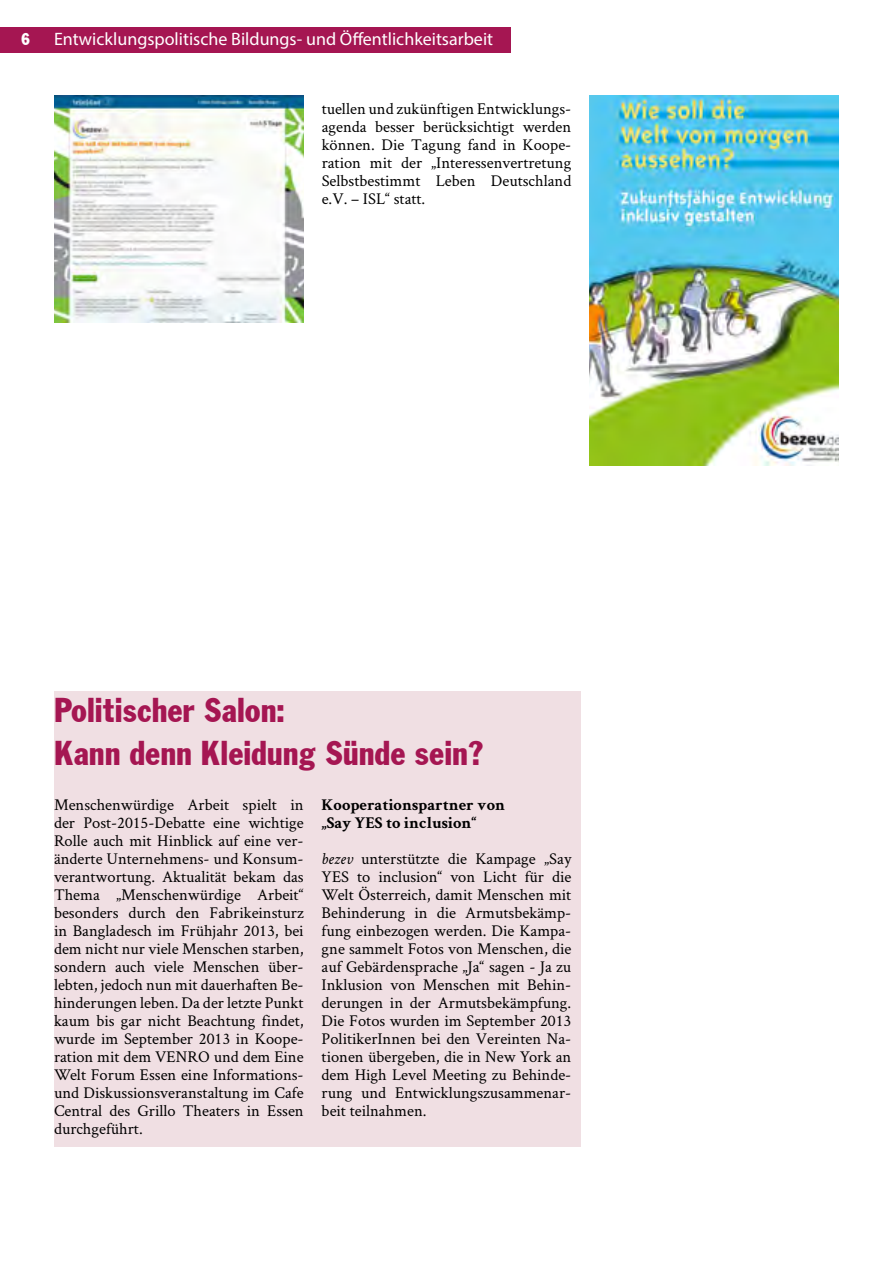
<style>
.page{position:relative;width:893px;height:1263px;background:#fff}
.page>*{position:absolute;margin:0;border:0;box-sizing:border-box;transform-origin:0 0}
.t1{font:36px/43.2px "Franklin Cond Gothic";color:#a51652}
.t2{font:18px "Myriad Pro";color:#fff}
.t3{font:18px "Franklin Cond Gothic";color:#fff}
.Jb_Normal{font:16.5px/18px "Crimson Text";color:#000;text-align:justify}
.Jb_Zwiswchenüberschr{font:700 16.5px/18px "Crimson Text";color:#000}
.s1{font-style:italic}
</style>
<div class="page">
<div style="left:0;top:27px;width:511px;height:25px;background:#a51652"></div>
<div style="left:54px;top:692px;width:526px;height:455px;background:#f0dfe3"></div>
<img style="left:54px;top:96px;width:250px;height:226px">
<img style="left:589px;top:96px;width:250px;height:370px">
<p class="t3" style="left:21px;top:29px;width:10px">6</p>
<p class="t2" style="left:54px;top:28px;width:441px">Entwicklungspolitische Bildungs- und Öffentlichkeitsarbeit</p>
<p class="Jb_Normal" style="left:322px;top:99px;width:251px">tuellen und zukünftigen Entwicklungs&shy;agenda besser berücksichtigt werden können. Die Tagung fand in Koope&shy;ration mit der „Interessenvertretung Selbstbestimmt Leben Deutschland e.V. – ISL“ statt.</p>
<h1 class="t1" style="left:54px;top:688px;width:431px">Politischer Salon:<br>Kann denn Kleidung Sünde sein?</h1>
<p class="Jb_Normal" style="left:54px;top:795px;width:251px">Menschenwürdige Arbeit spielt in der Post-2015-Debatte eine wichtige Rolle auch mit Hinblick auf eine ver&shy;änderte Unternehmens- und Konsum&shy;verantwortung. Aktualität bekam das Thema „Menschenwürdige Arbeit“ besonders durch den Fabrikeinsturz in Bangladesch im Frühjahr 2013, bei dem nicht nur viele Menschen starben, sondern auch viele Menschen über&shy;lebten, jedoch nun mit dauerhaften Be&shy;hinderungen leben. Da der letzte Punkt kaum bis gar nicht Beachtung findet, wurde im September 2013 in Koope&shy;ration mit dem VENRO und dem Eine Welt Forum Essen eine Informations&shy;und Diskussionsveranstaltung im Cafe Central des Grillo Theaters in Essen durchgeführt.</p>
<h2 class="Jb_Zwiswchenüberschr" style="left:322px;top:795px;width:185px">Kooperationspartner von „Say YES to inclusion“</h2>
<p class="Jb_Normal" style="left:322px;top:849px;width:251px"><span class="s1">bezev</span> unterstützte die Kampage „Say YES to inclusion“ von Licht für die Welt Österreich, damit Menschen mit Behinderung in die Armutsbekämp&shy;fung einbezogen werden. Die Kampa&shy;gne sammelt Fotos von Menschen, die auf Gebärdensprache „Ja“ sagen - Ja zu Inklusion von Menschen mit Behin&shy;derungen in der Armutsbekämpfung.<br>Die Fotos wurden im September 2013<br>PolitikerInnen bei den Vereinten Na&shy;tionen übergeben, die in New York an dem High Level Meeting zu Behinde&shy;rung und Entwicklungszusammenar&shy;beit teilnahmen.</p>
</div>
